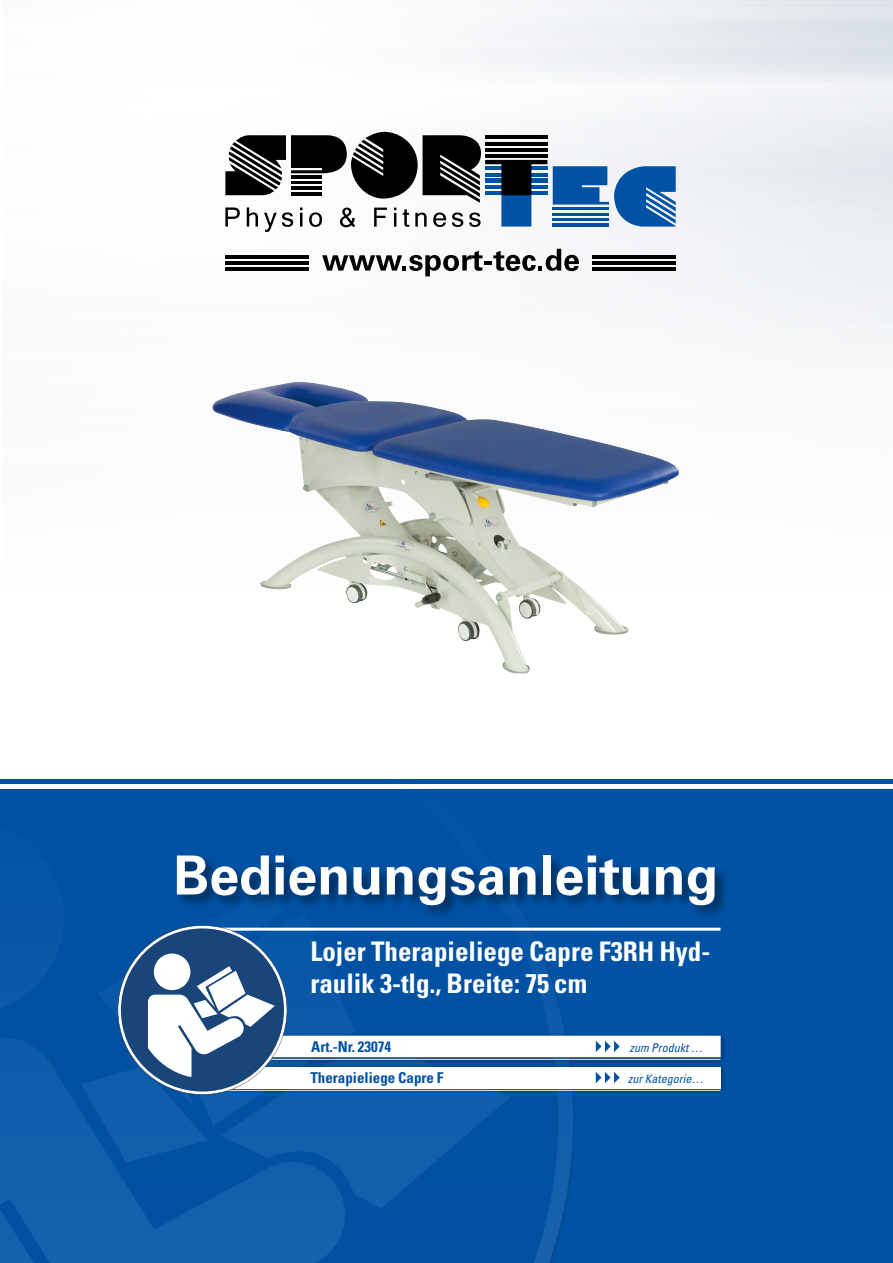
<style>
.page{position:relative;width:893px;height:1263px;background:#fff}
.page>*{position:absolute;margin:0;border:0;box-sizing:border-box;transform-origin:0 0}
.t1{font:700 54px "Univers LT Std";color:#fff}
.t2{font:700 condensed 27px/32.4px "Univers LT Std";color:#fff}
.t3{font:700 condensed 15px "Univers LT Std";color:#0052a5}
.t4{font:italic condensed 12px "Univers LT Std";color:#0052a5}
</style>
<div class="page">
<img style="left:225px;top:0;width:668px;height:674px">
<svg style="left:553px;top:166px;width:123px;height:61px"></svg>
<svg style="left:225px;top:132px;width:322px;height:100px"></svg>
<svg style="left:322px;top:249px;width:257px;height:27px"></svg>
<hr style="left:592px;top:255px;width:84px;height:4px;background:#000">
<hr style="left:592px;top:261px;width:84px;height:4px;background:#000">
<hr style="left:592px;top:267px;width:84px;height:3px;background:#000">
<hr style="left:225px;top:255px;width:84px;height:4px;background:#000">
<hr style="left:225px;top:261px;width:84px;height:4px;background:#000">
<hr style="left:225px;top:267px;width:84px;height:3px;background:#000">
<div style="left:0;top:779px;width:893px;height:484px;background:#0052a5"></div>
<hr style="left:0;top:785px;width:893px;height:4px;background:#fff">
<hr style="left:195px;top:928px;width:525px;height:3px;background:#fff">
<svg style="left:558px;top:784px;width:17px;height:457px"></svg>
<svg style="left:0;top:784px;width:558px;height:479px"></svg>
<svg style="left:0;top:821px;width:64px;height:193px"></svg>
<svg style="left:0;top:1038px;width:345px;height:225px;fill:#135fac"></svg>
<svg style="left:221px;top:1094px;width:289px;height:114px;fill:#105caa"></svg>
<div style="left:257px;top:1056px;width:469px;height:10px;background:#000;opacity:.4"></div>
<div style="left:222px;top:1033px;width:504px;height:30px;background:#000;opacity:.4"></div>
<div style="left:226px;top:1036px;width:494px;height:21px;background:#fff"></div>
<svg style="left:596px;top:1041px;width:24px;height:11px"></svg>
<div style="left:222px;top:1064px;width:504px;height:30px;background:#000;opacity:.4"></div>
<div style="left:225px;top:1067px;width:495px;height:21px;background:#fff"></div>
<div style="left:175px;top:854px;width:554px;height:65px;background:#000;opacity:.46"></div>
<svg style="left:596px;top:1072px;width:24px;height:11px"></svg>
<svg style="left:81px;top:888px;width:274px;height:274px"></svg>
<img style="left:212px;top:382px;width:354px;height:291px">
<h1 class="t1" style="left:173px;top:844px;width:547px">Bedienungsanleitung</h1>
<p class="t2" style="left:310px;top:935px;width:401px">Lojer Therapieliege Capre F3RH Hyd&shy;raulik 3-tlg., Breite: 75 cm</p>
<p class="t3" style="left:311px;top:1037px;width:82px">Art.-Nr. 23074</p>
<p class="t4" style="left:630px;top:1040px;width:75px">zum Produkt …</p>
<p class="t3" style="left:310px;top:1068px;width:135px">Therapieliege Capre F</p>
<p class="t4" style="left:628px;top:1071px;width:77px">zur Kategorie…</p>
</div>
